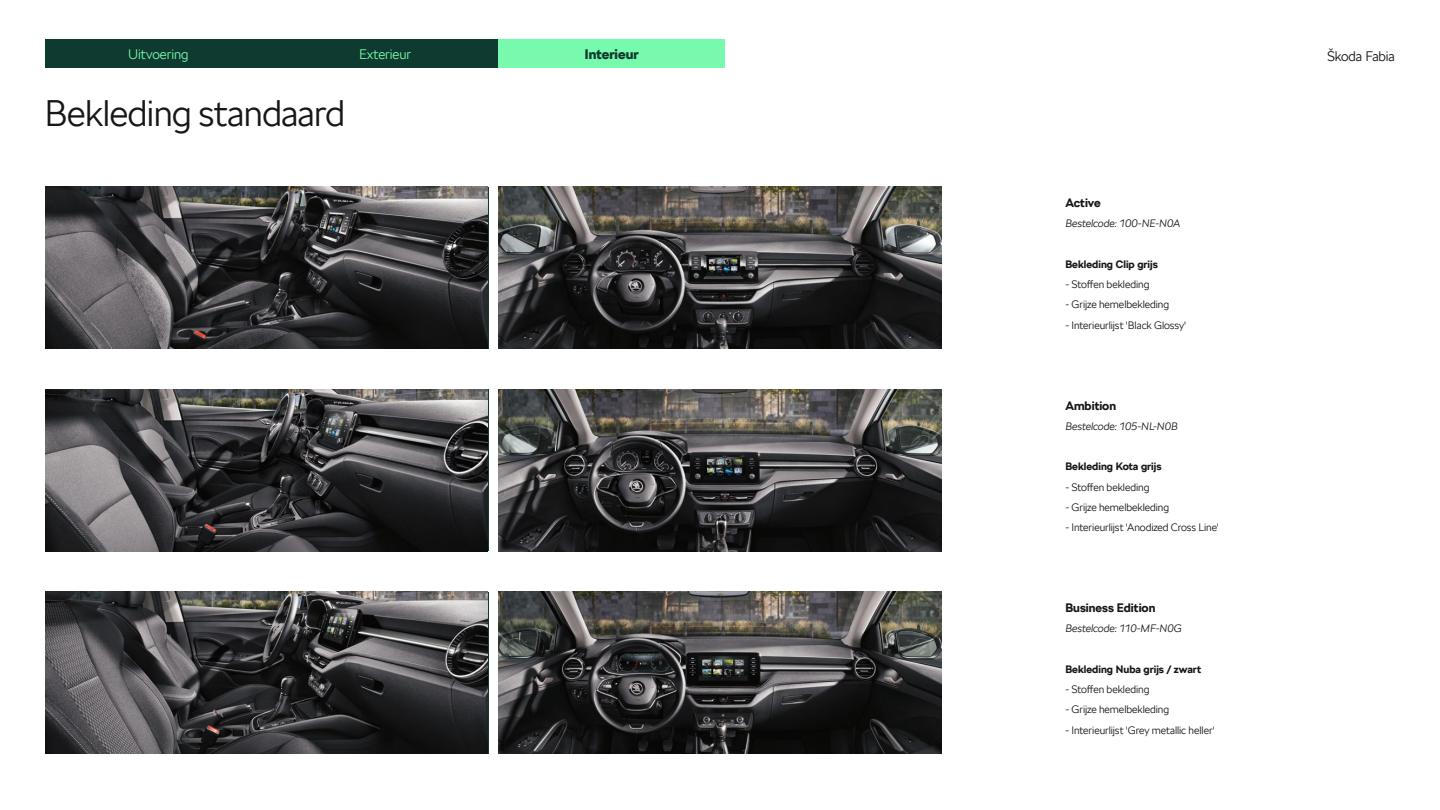
<style>
.page{position:relative;width:1440px;height:810px;background:#fff}
.page>*{position:absolute;margin:0;border:0;box-sizing:border-box;transform-origin:0 0}
.t1{font:300 36px "SKODA Next";letter-spacing:-.015em;color:#161718}
.t2{font:300 13.5px "SKODA Next";letter-spacing:-.005em;color:#78faae}
.t3{font:300 13.5px "SKODA Next";letter-spacing:-.01em;color:#161718}
.t4{font:900 13.5px "SKODA Next";color:#0e3a2f}
.t5{font:700 12px "SKODA Next";color:#161718}
.t6{font:300 10.5px "SKODA Next";letter-spacing:-.005em;color:#161718}
.t7{font:italic 300 10.5px "SKODA Next";letter-spacing:-.005em;color:#161718}
.t8{font:700 10.5px "SKODA Next";color:#161718}
</style>
<div class="page">
<img style="left:499px;top:187px;width:442px;height:162px">
<img style="left:499px;top:389px;width:442px;height:162px">
<img style="left:499px;top:592px;width:442px;height:162px">
<img style="left:45px;top:187px;width:443px;height:162px">
<img style="left:45px;top:389px;width:443px;height:162px">
<img style="left:45px;top:592px;width:443px;height:162px">
<div style="left:45px;top:39px;width:227px;height:29px;background:#0e3a2f"></div>
<div style="left:272px;top:39px;width:227px;height:29px;background:#0e3a2f"></div>
<div style="left:499px;top:39px;width:226px;height:29px;background:#78faae"></div>
<p class="t2" style="left:128px;top:45px;width:62px">Uitvoering</p>
<p class="t2" style="left:359px;top:45px;width:54px">Exterieur</p>
<p class="t4" style="left:585px;top:45px;width:55px">Interieur</p>
<p class="t3" style="left:1327px;top:47px;width:69px">Škoda Fabia</p>
<h1 class="t1" style="left:45px;top:89px;width:302px">Bekleding standaard</h1>
<p class="t5" style="left:1065px;top:195px;width:37px">Active</p>
<p class="t7" style="left:1065px;top:216px;width:116px">Bestelcode: 100-NE-N0A</p>
<p class="t8" style="left:1065px;top:257px;width:94px">Bekleding Clip grijs</p>
<p class="t6" style="left:1065px;top:277px;width:86px">- Stoffen bekleding</p>
<p class="t6" style="left:1065px;top:297px;width:105px">- Grijze hemelbekleding</p>
<p class="t6" style="left:1065px;top:318px;width:122px">- Interieurlijst 'Black Glossy'</p>
<p class="t5" style="left:1065px;top:397px;width:52px">Ambition</p>
<p class="t7" style="left:1065px;top:419px;width:114px">Bestelcode: 105-NL-N0B</p>
<p class="t8" style="left:1065px;top:459px;width:98px">Bekleding Kota grijs</p>
<p class="t6" style="left:1065px;top:480px;width:86px">- Stoffen bekleding</p>
<p class="t6" style="left:1065px;top:500px;width:105px">- Grijze hemelbekleding</p>
<p class="t6" style="left:1065px;top:520px;width:155px">- Interieurlijst 'Anodized Cross Line'</p>
<p class="t5" style="left:1065px;top:600px;width:92px">Business Edition</p>
<p class="t7" style="left:1065px;top:621px;width:118px">Bestelcode: 110-MF-N0G</p>
<p class="t8" style="left:1065px;top:662px;width:137px">Bekleding Nuba grijs / zwart</p>
<p class="t6" style="left:1065px;top:682px;width:86px">- Stoffen bekleding</p>
<p class="t6" style="left:1065px;top:702px;width:105px">- Grijze hemelbekleding</p>
<p class="t6" style="left:1065px;top:723px;width:151px">- Interieurlijst 'Grey metallic heller'</p>
</div>
